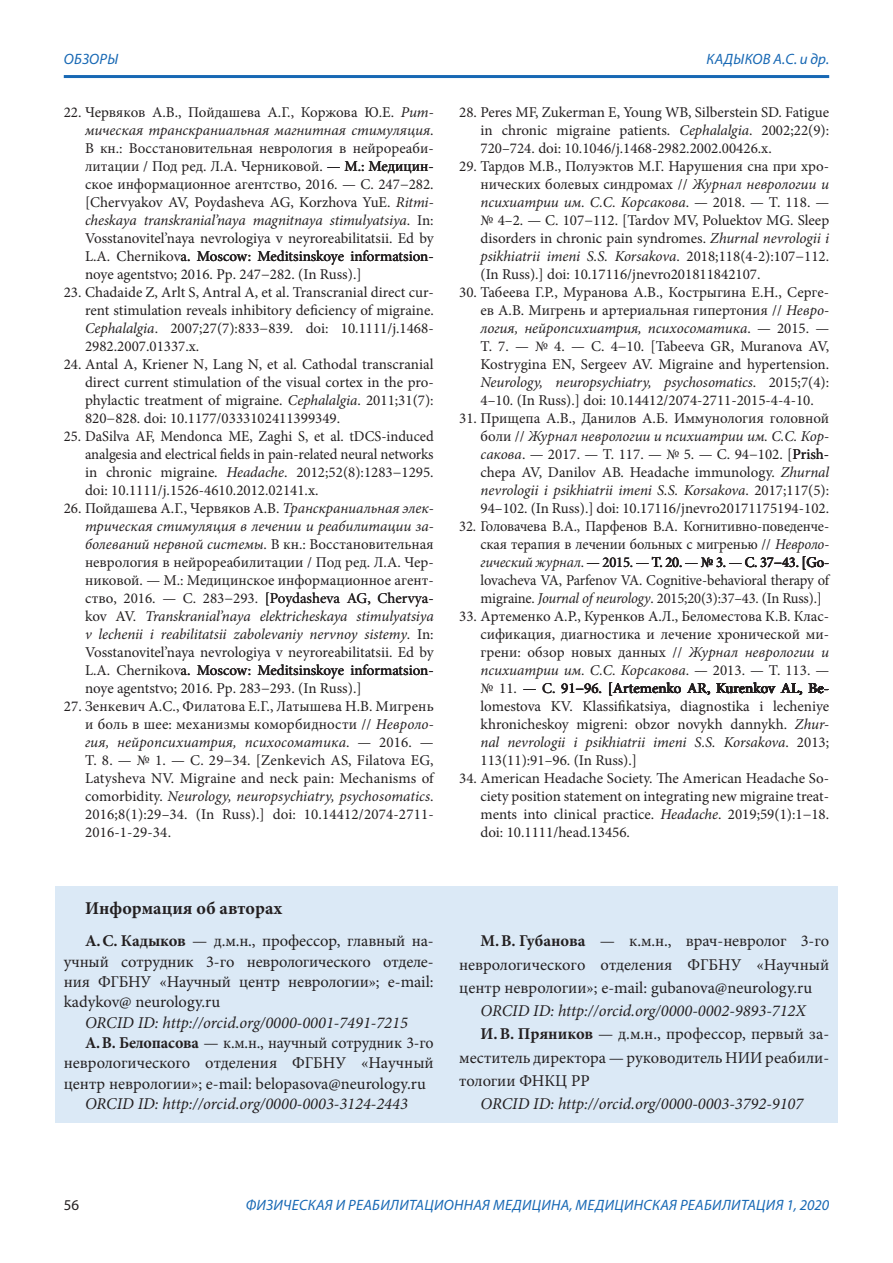
<style>
.page{position:relative;width:893px;height:1263px;background:#fff}
.page>*{position:absolute;margin:0;border:0;box-sizing:border-box;transform-origin:0 0}
.основной_текст{font:700 18px "Minion Pro";color:#231f20}
.основной_текст-2{font:16.5px/20.2px "Minion Pro";color:#231f20;text-align:justify}
.основной_текст-3{font:italic 16.5px "Minion Pro";color:#231f20}
.Литература{font:15px/18px "Minion Pro";color:#231f20;text-align:justify}
.t1{font:italic 15px "Myriad Pro";letter-spacing:.02em;color:#1768b4}
.t2{font:15px "Myriad Pro";color:#231f20}
.s1{font-style:italic}
.s2{font-weight:700}
</style>
<div class="page">
<hr style="left:64px;top:75px;width:765px;height:3px;background:#1768b4">
<div style="left:55px;top:887px;width:783px;height:236px;background:#dbe9f6"></div>
<p class="t1" style="left:64px;top:50px;width:56px">ОБЗОРЫ</p>
<p class="Литература" style="left:85px;top:103px;width:350px;text-indent:-21px">22. Червяков А.В., Пойдашева А.Г., Коржова Ю.Е. <span class="s1">Рит&shy;мическая транскраниальная магнитная стимуляция</span>.<br>В кн.: Восстановительная неврология в нейрореаби&shy;литации / Под ред. Л.А. Черниковой. — М.: Медицин&shy;ское информационное агентство, 2016. — С. 247−282. [Chervyakov AV, Poydasheva AG, Korzhova YuE. <span class="s1">Ritmi&shy;cheskaya transkranial’naya magnitnaya stimulyatsiya</span>. In:<br>Vosstanovitel’naya nevrologiya v neyroreabilitatsii. Ed by L.A. Chernikovа. Moscow: Meditsinskoye informatsion&shy;noye agentstvo; 2016. Рр. 247−282. (In Russ).]</p>
<p class="Литература" style="left:85px;top:283px;width:350px;text-indent:-21px">23. Chadaide Z, Arlt S, Antral A, et al. Transcranial direct cur&shy;rent stimulation reveals inhibitory deficiency of migraine.<br><span class="s1">Cephalalgia</span>. 2007;27(7):833−839. doi: 10.1111/j.1468- 2982.2007.01337.x.</p>
<p class="Литература" style="left:85px;top:355px;width:350px;text-indent:-21px">24. Antal A, Kriener N, Lang N, et al. Cathodal transcranial direct current stimulation of the visual cortex in the pro&shy;phylactic treatment of migraine. <span class="s1">Cephalalgia</span>. 2011;31(7):<br>820−828. doi: 10.1177/0333102411399349.</p>
<p class="Литература" style="left:85px;top:427px;width:350px;text-indent:-21px">25. DaSilva AF, Mendonca ME, Zaghi S, et al. tDCS-induced analgesia and electrical fields in pain-related neural networks in chronic migraine. <span class="s1">Headache</span>. 2012;52(8):1283−1295. doi: 10.1111/j.1526-4610.2012.02141.x.</p>
<p class="Литература" style="left:85px;top:499px;width:350px;text-indent:-21px">26. Пойдашева А.Г., Червяков А.В. <span class="s1">Транскраниальная элек&shy;трическая стимуляция в лечении и реабилитации за&shy;болеваний нервной системы</span>. В кн.: Восстановительная неврология в нейрореабилитации / Под ред. Л.А. Чер&shy;никовой. — М.: Медицинское информационное агент&shy;ство, 2016. — С. 283−293. [Poydasheva AG, Chervya&shy;kov AV. <span class="s1">Transkranial’naya elektricheskaya stimulyatsiya v lechenii i reabilitatsii zabolevaniy nervnoy sistemy</span>. In:<br>Vosstanovitel’naya nevrologiya v neyroreabilitatsii. Ed by L.A. Chernikovа. Moscow: Meditsinskoye informatsion&shy;noye agentstvo; 2016. Рр. 283−293. (In Russ).]</p>
<p class="Литература" style="left:85px;top:697px;width:350px;text-indent:-21px">27. Зенкевич А.С., Филатова Е.Г., Латышева Н.В. Мигрень и боль в шее: механизмы коморбидности // <span class="s1">Невроло&shy;гия, нейропсихиатрия, психосоматика</span>. — 2016. — Т. 8. — № 1. — С. 29−34. [Zenkevich AS, Filatova EG, Latysheva NV. Migraine and neck pain: Mechanisms of comorbidity. <span class="s1">Neurology, neuropsychiatry, psychosomatics</span>.<br>2016;8(1):29–34. (In Russ).] doi: 10.14412/2074-2711- 2016-1-29-34.</p>
<p class="t1" style="left:706px;top:50px;width:124px">КАДЫКОВ А.С. и др.</p>
<p class="Литература" style="left:480px;top:103px;width:350px;text-indent:-21px">28. Peres MF, Zukerman E, Young WB, Silberstein SD. Fatigue in chronic migraine patients. <span class="s1">Cephalalgia</span>. 2002;22(9):<br>720–724. doi: 10.1046/j.1468-2982.2002.00426.x.</p>
<p class="Литература" style="left:480px;top:157px;width:350px;text-indent:-21px">29. Тардов М.В., Полуэктов М.Г. Нарушения сна при хро&shy;нических болевых синдромах // <span class="s1">Журнал неврологии и психиатрии им. С.С. Корсакова</span>. — 2018. — Т. 118. — № 4–2. — С. 107−112. [Tardov MV, Poluektov MG. Sleep disorders in chronic pain syndromes. <span class="s1">Zhurnal nevrologii i psikhiatrii imeni S.S. Korsakova</span>. 2018;118(4-2):107−112. (In Russ).] doi: 10.17116/jnevro201811842107.</p>
<p class="Литература" style="left:480px;top:283px;width:350px;text-indent:-21px">30. Табеева Г.Р., Муранова А.В., Кострыгина Е.Н., Серге&shy;ев А.В. Мигрень и артериальная гипертония // <span class="s1">Невро&shy;логия, нейропсихиатрия, психосоматика</span>. — 2015. — Т. 7. — № 4. — С. 4−10. [Tabeeva GR, Muranova AV, Kostrygina EN, Sergeev AV. Migraine and hypertension.<br><span class="s1">Neurology, neuropsychiatry, psychosomatics</span>. 2015;7(4):<br>4–10. (In Russ).] doi: 10.14412/2074-2711-2015-4-4-10.</p>
<p class="Литература" style="left:480px;top:409px;width:350px;text-indent:-21px">31. Прищепа А.В., Данилов А.Б. Иммунология головной боли // <span class="s1">Журнал неврологии и психиатрии им. C.C. Кор&shy;сакова</span>. — 2017. — Т. 117. — № 5. — С. 94−102. [Prish&shy;chepa AV, Danilov AB. Headache immunology. <span class="s1">Zhurnal nevrologii i psikhiatrii imeni S.S. Korsakova</span>. 2017;117(5):<br>94–102. (In Russ).] doi: 10.17116/jnevro20171175194-102.</p>
<p class="Литература" style="left:480px;top:517px;width:350px;text-indent:-21px">32. Головачева В.А., Парфенов В.А. Когнитивно-поведенче&shy;ская терапия в лечении больных с мигренью // <span class="s1">Невроло&shy;гический журнал</span>. — 2015. — Т. 20. — № 3. — С. 37−43. [Go&shy;lovacheva VA, Parfenov VA. Cognitive-behavioral therapy of migraine. <span class="s1">Journal of neurology</span>. 2015;20(3):37–43. (In Russ).]</p>
<p class="Литература" style="left:480px;top:607px;width:350px;text-indent:-21px">33. Артеменко А.Р., Куренков А.Л., Беломестова К.В. Клас&shy;сификация, диагностика и лечение хронической ми&shy;грени: обзор новых данных // <span class="s1">Журнал неврологии и психиатрии им. С.С. Корсакова</span>. — 2013. — Т. 113. — № 11. — С. 91−96. [Artemenko AR, Kurenkov AL, Be&shy;lomestova KV. Klassifikatsiya, diagnostika i lecheniye khronicheskoy migreni: obzor novykh dannykh. <span class="s1">Zhur&shy;nal nevrologii i psikhiatrii imeni S.S. Korsakova</span>. 2013; 113(11):91–96. (In Russ).]</p>
<p class="Литература" style="left:480px;top:769px;width:350px;text-indent:-21px">34. American Headache Society. The American Headache So&shy;ciety position statement on integrating new migraine treat&shy;ments into clinical practice. <span class="s1">Headache</span>. 2019;59(1):1−18. doi: 10.1111/head.13456.</p>
<p class="основной_текст" style="left:85px;top:895px;width:199px">Информация об авторах</p>
<p class="основной_текст-2" style="left:64px;top:931px;width:371px;text-indent:21px"><span class="s2">А.С. Кадыков</span> — д.м.н., профессор, главный на&shy;учный сотрудник 3‑го неврологического отделе&shy;ния ФГБНУ «Научный центр неврологии»; e‑mail: kadykov@ neurology.ru</p>
<p class="основной_текст-3" style="left:85px;top:1011px;width:324px">ORCID ID: http://orcid.org/0000-0001-7491-7215</p>
<p class="основной_текст-2" style="left:64px;top:1033px;width:371px;text-indent:21px"><span class="s2">А.В. Белопасова</span> — к.м.н., научный сотрудник 3‑го неврологического отделения ФГБНУ «Научный центр неврологии»; e‑mail: belopasova@neurology.ru</p>
<p class="основной_текст-3" style="left:85px;top:1092px;width:324px">ORCID ID: http://orcid.org/0000-0003-3124-2443</p>
<p class="основной_текст-2" style="left:459px;top:930px;width:371px;line-height:23.2px;text-indent:21px"><span class="s2">М.В. Губанова</span> — к.м.н., врач-невролог 3‑го неврологического отделения ФГБНУ «Научный центр неврологии»; e‑mail: gubanova@neurology.ru</p>
<p class="основной_текст-3" style="left:480px;top:999px;width:327px">ORCID ID: http://orcid.org/0000-0002-9893-712X</p>
<p class="основной_текст-2" style="left:459px;top:1022px;width:371px;line-height:23.2px;text-indent:21px"><span class="s2">И.В. Пряников</span> — д.м.н., профессор, первый за&shy;меститель директора — руководитель НИИ реабили&shy;тологии ФНКЦ РР</p>
<p class="основной_текст-3" style="left:480px;top:1092px;width:324px">ORCID ID: http://orcid.org/0000-0003-3792-9107</p>
<p class="t2" style="left:64px;top:1196px;width:17px">56</p>
<p class="t1" style="left:246px;top:1196px;width:585px">ФИЗИЧЕСКАЯ И РЕАБИЛИТАЦИОННАЯ МЕДИЦИНА, МЕДИЦИНСКАЯ РЕАБИЛИТАЦИЯ 1, 2020</p>
</div>
